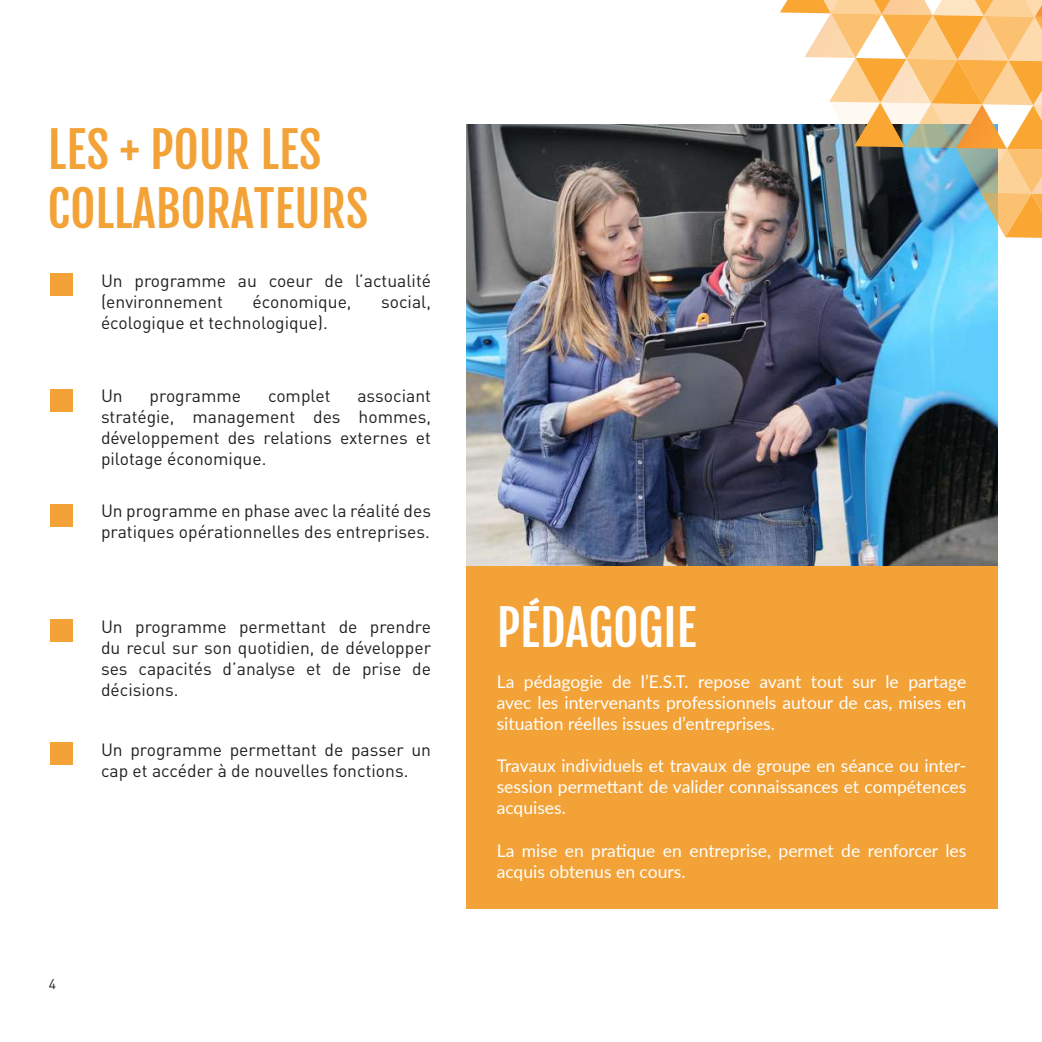
<style>
.page{position:relative;width:1042px;height:1042px;background:#fff}
.page>*{position:absolute;margin:0;border:0;box-sizing:border-box;transform-origin:0 0}
.t1{font:49px/58.8px "Fjalla One";color:#f2a237}
.t2{font:49px "Fjalla One";color:#fff}
.t3{font:17.5px/21px "DINOT";color:#231f20}
.t4{font:17.5px/21px "Lato";color:#fff;text-align:justify}
.t5{font:14px "DINOT";color:#231f20}
</style>
<div class="page">
<div style="left:466px;top:127px;width:531px;height:782px;background:#f2a237"></div>
<img style="left:466px;top:125px;width:531px;height:441px">
<div style="left:51px;top:273px;width:22px;height:23px;background:#f2a237"></div>
<div style="left:51px;top:389px;width:22px;height:22px;background:#f2a237"></div>
<div style="left:51px;top:504px;width:22px;height:23px;background:#f2a237"></div>
<div style="left:51px;top:619px;width:22px;height:23px;background:#f2a237"></div>
<div style="left:51px;top:742px;width:22px;height:23px;background:#f2a237"></div>
<img style="left:780px;top:0;width:262px;height:238px">
<h1 class="t1" style="left:48px;top:121px;width:322px">LES + POUR LES<br>COLLABORATEURS</h1>
<p class="t3" style="left:101px;top:269px;width:331px">Un programme au coeur de l’actualité (environnement</p>
<p class="t3" style="left:252px;top:290px;width:101px">économique,</p>
<p class="t3" style="left:381px;top:290px;width:51px">social,</p>
<p class="t3" style="left:101px;top:311px;width:228px">écologique et technologique).</p>
<p class="t3" style="left:101px;top:385px;width:331px;text-align:justify;text-indent:256px">associant stratégie, management des hommes, développement des relations externes et pilotage économique.</p>
<p class="t3" style="left:101px;top:500px;width:331px">Un programme en phase avec la réalité des pratiques opérationnelles des entreprises.</p>
<p class="t3" style="left:101px;top:385px;width:23px">Un</p>
<p class="t3" style="left:150px;top:385px;width:93px">programme</p>
<p class="t3" style="left:268px;top:385px;width:64px">complet</p>
<p class="t3" style="left:101px;top:616px;width:331px;text-align:justify">Un programme permettant de prendre du recul sur son quotidien, de développer ses capacités d’analyse et de prise de décisions.</p>
<p class="t3" style="left:101px;top:738px;width:331px">Un programme permettant de passer un cap et accéder à de nouvelles fonctions.</p>
<p class="t5" style="left:49px;top:975px;width:9px">4</p>
<h1 class="t2" style="left:497px;top:597px;width:201px">PÉDAGOGIE</h1>
<p class="t4" style="left:497px;top:671px;width:471px">La pédagogie de l’E.S.T. repose avant tout sur le partage avec les intervenants professionnels autour de cas, mises en situation réelles issues d’entreprises.</p>
<p class="t4" style="left:497px;top:755px;width:471px">Travaux individuels et travaux de groupe en séance ou inter&shy;session permettant de valider connaissances et compétences acquises.</p>
<p class="t4" style="left:497px;top:839px;width:471px">La mise en pratique en entreprise, permet de renforcer les acquis obtenus en cours.</p>
</div>
